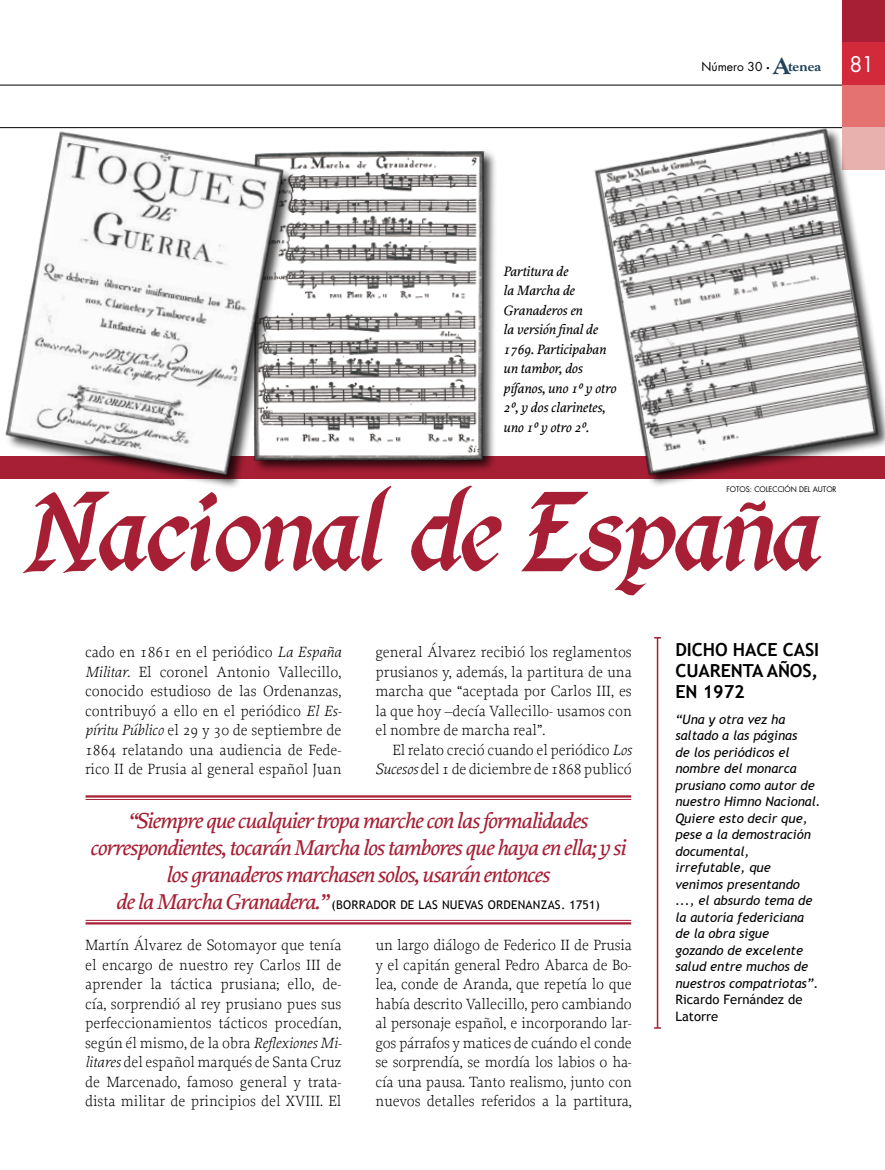
<style>
.page{position:relative;width:885px;height:1170px;background:#fff}
.page>*{position:absolute;margin:0;border:0;box-sizing:border-box;transform-origin:0 0}
.t1{font:124.5px "Kingthings Calligraphica Italic";color:#a71f35}
.t2{font:italic 500 22.5px/27px "Proforma";letter-spacing:-.04em;color:#a71f35;text-align:center}
.t3{font:700 18px/21px "Trebuchet MS";letter-spacing:-.005em;color:#000;text-align:justify}
.t4{font:300 15.6px/19.5px "Proforma";color:#000;text-align:justify}
.t5{font:italic 500 14.25px/19.5px "Proforma";color:#000}
.t6{font:italic 13.05px/16.5px "Trebuchet MS";color:#000}
.t7{font:13.05px/16.5px "Trebuchet MS";color:#000}
.t8{font:12px "Trebuchet MS";letter-spacing:.02em;color:#000}
.t9{font:12px "Futura Std";color:#000}
.t10{font:7.5px "Futura Std";color:#000}
.s1{font-family:"Goudy Std";font-weight:800;font-size:13.5px}
.s2{font-family:"Goudy Std";font-weight:800;font-size:24px;color:#214258}
.s3{font-family:"Goudy Std";font-weight:800;font-size:13.5px;color:#214258}
.s4{font-size:27px;color:#fff}
.s5{font-size:21px;color:#fff}
.s6{font-style:italic}
.s7{font-family:"Proforma";font-weight:500;font-style:italic;font-size:22.5px;color:#a71f35}
</style>
<div class="page">
<hr style="left:0;top:85px;width:842px;height:1px;background:#000">
<hr style="left:0;top:127px;width:842px;height:1px;background:#000">
<div style="left:842px;top:85px;width:42px;height:43px;background:#e47271"></div>
<div style="left:842px;top:0;width:42px;height:43px;background:#a71f35"></div>
<div style="left:842px;top:43px;width:42px;height:42px;background:#d32a3b"></div>
<div style="left:0;top:457px;width:884px;height:22px;background:#a71f35"></div>
<img style="left:587px;top:127px;width:297px;height:354px">
<div style="left:251px;top:149px;width:281px;height:365px;background:#000;opacity:.75"></div>
<img style="left:335px;top:149px;width:150px;height:312px">
<div style="left:5px;top:130px;width:330px;height:417px;background:#000;opacity:.75"></div>
<img style="left:1px;top:127px;width:286px;height:353px">
<hr style="left:86px;top:795px;width:545px;height:2px;background:#a71f35">
<hr style="left:86px;top:799px;width:545px;height:1px;background:#a71f35">
<hr style="left:86px;top:922px;width:545px;height:2px;background:#a71f35">
<hr style="left:86px;top:919px;width:545px;height:1px;background:#a71f35">
<svg style="left:739px;top:500px;width:27px;height:12px"></svg>
<hr style="left:656px;top:637px;width:2px;height:390px;background:#a71f35">
<p class="t5" style="left:503px;top:261px;width:114px">Partitura de<br>la Marcha de<br>Granaderos en<br>la versión final de<br>1769. Participaban un tambor, dos pífanos, uno 1º y otro<br>2º, y dos clarinetes, uno 1º y otro 2º.</p>
<p class="t9" style="left:701px;top:59px;width:179px">Número 30 <span class="s1">·</span> <span class="s2">A</span><span class="s3">tenea</span> <span class="s4">00</span><span class="s5">81</span></p>
<p class="t10" style="left:726px;top:485px;width:111px">FOTOS: COLECCIÓN DEL AUTOR</p>
<h1 class="t1" style="left:30px;top:462px;width:791px">Nacional de Espana</h1>
<p class="t4" style="left:85px;top:642px;width:258px">cado en 1861 en el periódico <span class="s6">La España Militar</span>. El coronel Antonio Vallecillo, conocido estudioso de las Ordenanzas, contribuyó a ello en el periódico <span class="s6">El Es&shy;píritu Público</span> el 29 y 30 de septiembre de 1864 relatando una audiencia de Fede&shy;rico II de Prusia al general español Juan</p>
<p class="t4" style="left:375px;top:642px;width:258px">general Álvarez recibió los reglamentos prusianos y, además, la partitura de una marcha que “aceptada por Carlos III, es la que hoy –decía Vallecillo- usamos con el nombre de marcha real”.</p>
<p class="t4" style="left:375px;top:740px;width:258px;text-align:right">El relato creció cuando el periódico <span class="s6">Los<br>Sucesos</span> del 1 de diciembre de 1868 publicó</p>
<h2 class="t2" style="left:90px;top:806px;width:537px">“Siempre que cualquier tropa marche con las formalidades correspondientes, tocarán Marcha los tambores que haya en ella; y si los granaderos marchasen solos, usarán entonces</h2>
<p class="t8" style="left:115px;top:898px;width:486px"><span class="s7">de la Marcha Granadera.”</span> (BORRADOR DE LAS NUEVAS ORDENANZAS. 1751)</p>
<p class="t4" style="left:85px;top:935px;width:258px">Martín Álvarez de Sotomayor que tenía el encargo de nuestro rey Carlos III de aprender la táctica prusiana; ello, de&shy;cía, sorprendió al rey prusiano pues sus perfeccionamientos tácticos procedían, según él mismo, de la obra <span class="s6">Reflexiones Mi&shy;litares</span> del español marqués de Santa Cruz de Marcenado, famoso general y trata&shy;dista militar de principios del XVIII. El</p>
<p class="t4" style="left:375px;top:935px;width:258px">un largo diálogo de Federico II de Prusia y el capitán general Pedro Abarca de Bo&shy;lea, conde de Aranda, que repetía lo que había descrito Vallecillo, pero cambiando al personaje español, e incorporando lar&shy;gos párrafos y matices de cuándo el conde se sorprendía, se mordía los labios o ha&shy;cía una pausa. Tanto realismo, junto con nuevos detalles referidos a la partitura,</p>
<p class="t3" style="left:675px;top:639px;width:145px">DICHO HACE CASI CUARENTA AÑOS, EN 1972</p>
<p class="t6" style="left:675px;top:710px;width:147px">“Una y otra vez ha saltado a las páginas<br>de los periódicos el nombre del monarca prusiano como autor de nuestro Himno Nacional.<br>Quiere esto decir que, pese a la demostración documental, irrefutable, que venimos presentando ..., el absurdo tema de la autoría federiciana de la obra sigue<br>gozando de excelente salud entre muchos de nuestros compatriotas”.</p>
<p class="t7" style="left:675px;top:991px;width:128px">RICARDO FERNÁNDEZ DE<br>LATORRE</p>
</div>
